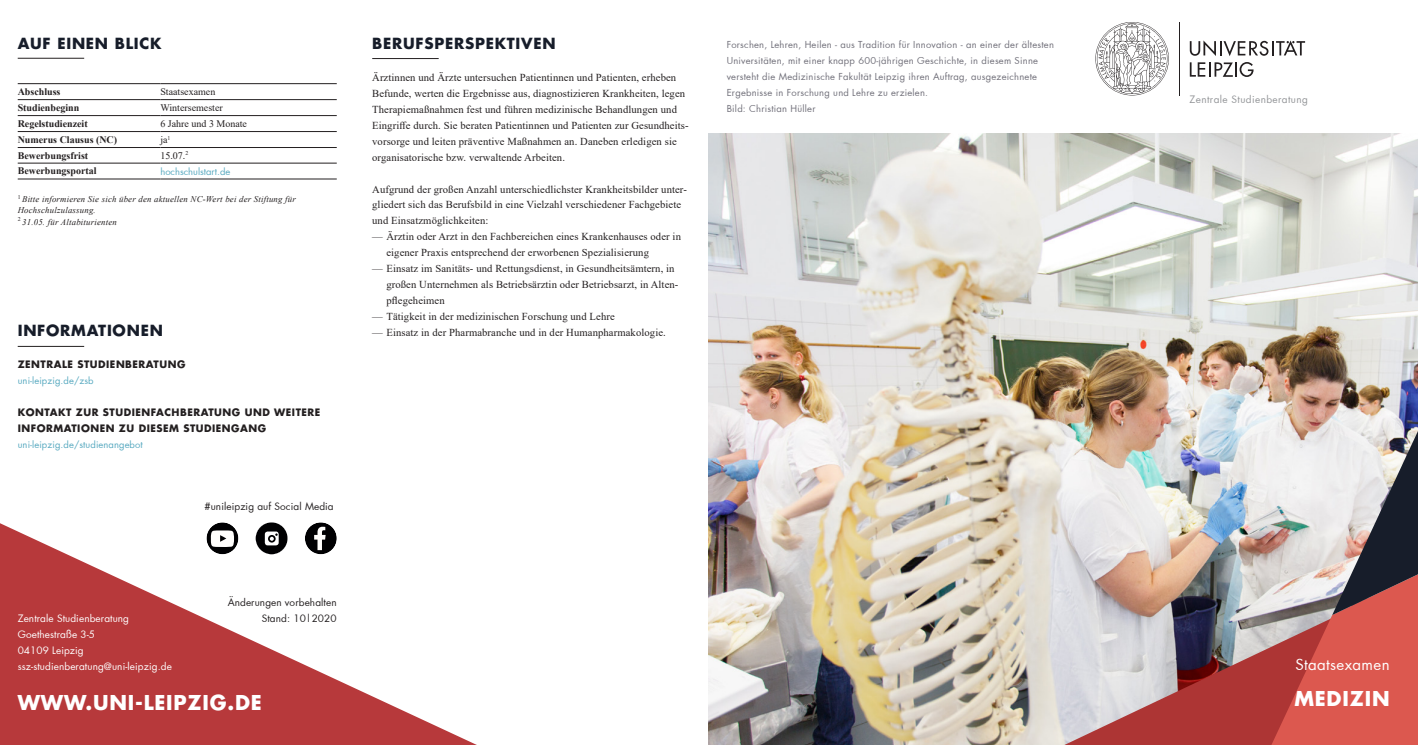
<style>
.page{position:relative;width:1418px;height:745px;background:#fff}
.page>*{position:absolute;margin:0;border:0;box-sizing:border-box;transform-origin:0 0}
.H1-TITEL_Futura_Bold{font:700 20px "Futura";letter-spacing:.04em;color:#fff}
._1_1_Hauptüberschrif{font:700 15px "Futura";letter-spacing:.05em;color:#171d2a}
.Subtitel_Futura_Book{font:15px "Futura";letter-spacing:.025em;color:#fff}
._4_Fliesstext_8_0_Pt{font:10.62px/15.9px "Times New Roman";letter-spacing:.01em;color:#231f20}
._1_1_1_Hauptüberschr{font:700 10px/16px "Futura";letter-spacing:.05em;color:#231f20}
._4_Futura_Fliesstext{font:10px "Futura";letter-spacing:.01em;color:#fff}
.Fltxt_Reg_Links{font:700 10px "Times New Roman";color:#231f20}
._4_Futura_Fliesstext-2{font:10px "Futura";letter-spacing:.01em;color:#231f20}
.Fltxt_Reg_Rechts{font:10px "Times New Roman";color:#231f20}
.t1{font:10px "Futura";letter-spacing:.04em;color:#939598}
.Fltxt_Reg_Rechts-2{font:700 10px "Times New Roman";color:#231f20}
.Fltxt_Reg_Links-2{font:10px "Times New Roman";color:#231f20}
.Bildunterschrift{font:9.38px/16px "Futura";letter-spacing:.025em;color:#71707a}
._4_Fliesstext_8_0_Pt-2{font:9.38px "Futura";letter-spacing:.01em;color:#57a9c0}
.Fltxt_Reg_Rechts-3{font:9.38px "Futura";color:#57a9c0}
.Fußnoten_Tabelle{font:italic 8.75px/10.5px "Times New Roman";letter-spacing:.025em;color:#231f20}
</style>
<div class="page">
<img style="left:709px;top:133px;width:708px;height:611px">
<svg style="left:1064px;top:577px;width:207px;height:167px;background:#b0898b"></svg>
<svg style="left:1271px;top:430px;width:146px;height:314px;background:#bf8784"></svg>
<svg style="left:0;top:523px;width:475px;height:221px;fill:#b7393b"></svg>
<svg style="left:1189px;top:40px;width:115px;height:16px"></svg>
<svg style="left:1189px;top:62px;width:64px;height:15px"></svg>
<hr style="left:1179px;top:22px;width:1px;height:73px;background:#231f20">
<svg style="left:1095px;top:22px;width:73px;height:73px"></svg>
<hr style="left:372px;top:58px;width:66px;height:1px;background:#231f20">
<hr style="left:18px;top:58px;width:66px;height:1px;background:#231f20">
<svg style="left:18px;top:100px;width:319px;height:63px"></svg>
<hr style="left:18px;top:115px;width:142px;height:1px;background:#231f20">
<hr style="left:160px;top:115px;width:177px;height:1px;background:#231f20">
<hr style="left:18px;top:131px;width:142px;height:1px;background:#231f20">
<hr style="left:160px;top:131px;width:177px;height:1px;background:#231f20">
<hr style="left:18px;top:147px;width:142px;height:1px;background:#231f20">
<hr style="left:160px;top:147px;width:177px;height:1px;background:#231f20">
<hr style="left:18px;top:178px;width:142px;height:1px;background:#231f20">
<hr style="left:160px;top:178px;width:177px;height:1px;background:#231f20">
<hr style="left:18px;top:99px;width:142px;height:1px;background:#231f20">
<hr style="left:160px;top:99px;width:177px;height:1px;background:#231f20">
<hr style="left:18px;top:163px;width:142px;height:1px;background:#231f20">
<hr style="left:160px;top:163px;width:177px;height:1px;background:#231f20">
<hr style="left:18px;top:83px;width:142px;height:1px;background:#231f20">
<hr style="left:160px;top:83px;width:177px;height:1px;background:#231f20">
<hr style="left:18px;top:346px;width:66px;height:1px;background:#231f20">
<div style="left:305px;top:522px;width:32px;height:32px;background:#000002;border-radius:50%"></div>
<svg style="left:314px;top:526px;width:11px;height:23px"></svg>
<div style="left:256px;top:522px;width:31px;height:32px;background:#000002;border-radius:50%"></div>
<div style="left:265px;top:531px;width:14px;height:14px;background:#fff;border-radius:3px"></div>
<svg style="left:268px;top:533px;width:10px;height:9px"></svg>
<div style="left:206px;top:522px;width:32px;height:32px;background:#000002;border-radius:50%"></div>
<svg style="left:210px;top:530px;width:24px;height:17px"></svg>
<p class="_1_1_Hauptüberschrif" style="left:18px;top:33px;width:145px">AUF EINEN BLICK</p>
<p class="Fltxt_Reg_Rechts-2" style="left:18px;top:84px;width:44px">Abschluss</p>
<p class="Fltxt_Reg_Rechts" style="left:160px;top:85px;width:56px">Staatsexamen</p>
<p class="Fltxt_Reg_Links" style="left:18px;top:100px;width:63px">Studienbeginn</p>
<p class="Fltxt_Reg_Rechts" style="left:160px;top:101px;width:64px">Wintersemester</p>
<p class="Fltxt_Reg_Links" style="left:18px;top:116px;width:71px">Regelstudienzeit</p>
<p class="Fltxt_Reg_Rechts" style="left:160px;top:116px;width:88px">6 Jahre und 3 Monate</p>
<p class="Fltxt_Reg_Links" style="left:18px;top:132px;width:101px">Numerus Clausus (NC)</p>
<p class="Fltxt_Reg_Links-2" style="left:160px;top:132px;width:12px">ja<sup>1</sup></p>
<p class="Fltxt_Reg_Links" style="left:18px;top:148px;width:72px">Bewerbungsfrist</p>
<p class="Fltxt_Reg_Rechts" style="left:160px;top:148px;width:29px">15.07.<sup>2</sup></p>
<p class="Fltxt_Reg_Links" style="left:18px;top:164px;width:80px">Bewerbungsportal</p>
<p class="Fltxt_Reg_Rechts-3" style="left:160px;top:165px;width:71px">hochschulstart.de</p>
<p class="Fußnoten_Tabelle" style="left:18px;top:193px;width:280px"><sup>1</sup> Bitte informieren Sie sich über den aktuellen NC-Wert bei der Stiftung für<br>Hochschulzulassung.</p>
<p class="Fußnoten_Tabelle" style="left:18px;top:216px;width:101px"><sup>2</sup> 31.05. für Altabiturienten</p>
<p class="_1_1_Hauptüberschrif" style="left:18px;top:320px;width:147px">INFORMATIONEN</p>
<p class="_1_1_1_Hauptüberschr" style="left:18px;top:356px;width:169px">ZENTRALE STUDIENBERATUNG</p>
<p class="_4_Fliesstext_8_0_Pt-2" style="left:18px;top:374px;width:77px">uni-leipzig.de/zsb</p>
<p class="_1_1_1_Hauptüberschr" style="left:18px;top:404px;width:304px">KONTAKT ZUR STUDIENFACHBERATUNG UND WEITERE<br>INFORMATIONEN ZU DIESEM STUDIENGANG</p>
<p class="_4_Fliesstext_8_0_Pt-2" style="left:18px;top:437px;width:126px">uni-leipzig.de/studienangebot</p>
<p class="_4_Futura_Fliesstext" style="left:18px;top:611px;width:113px">Zentrale Studienberatung</p>
<p class="_4_Futura_Fliesstext" style="left:18px;top:627px;width:79px">Goethestraße 3-5</p>
<p class="_4_Futura_Fliesstext" style="left:18px;top:643px;width:68px">04109 Leipzig</p>
<p class="_4_Futura_Fliesstext" style="left:18px;top:659px;width:156px">ssz-studienberatung@uni-leipzig.de</p>
<p class="_4_Futura_Fliesstext-2" style="left:204px;top:499px;width:131px">#unileipzig auf Social Media</p>
<p class="_4_Futura_Fliesstext-2" style="left:228px;top:595px;width:110px">Änderungen vorbehalten</p>
<p class="_4_Futura_Fliesstext-2" style="left:262px;top:611px;width:76px">Stand: 10|2020</p>
<p class="H1-TITEL_Futura_Bold" style="left:18px;top:689px;width:246px">WWW.UNI-LEIPZIG.DE</p>
<p class="_1_1_Hauptüberschrif" style="left:372px;top:33px;width:185px">BERUFSPERSPEKTIVEN</p>
<p class="_4_Fliesstext_8_0_Pt" style="left:372px;top:69px;width:318px">Ärztinnen und Ärzte untersuchen Patientinnen und Patienten, erheben Befunde, werten die Ergebnisse aus, diagnostizieren Krankheiten, legen Therapiemaßnahmen fest und führen medizinische Behandlungen und Eingriffe durch. Sie beraten Patientinnen und Patienten zur Gesundheits&shy;vorsorge und leiten präventive Maßnahmen an. Daneben erledigen sie organisatorische bzw. verwaltende Arbeiten.</p>
<p class="_4_Fliesstext_8_0_Pt" style="left:372px;top:180px;width:316px">Aufgrund der großen Anzahl unterschiedlichster Krankheitsbilder unter&shy;gliedert sich das Berufsbild in eine Vielzahl verschiedener Fachgebiete und Einsatzmöglichkeiten:</p>
<p class="_4_Fliesstext_8_0_Pt" style="left:386px;top:228px;width:296px;text-indent:-14px">— Ärztin oder Arzt in den Fachbereichen eines Krankenhauses oder in eigener Praxis entsprechend der erworbenen Spezialisierung</p>
<p class="_4_Fliesstext_8_0_Pt" style="left:386px;top:260px;width:293px;text-indent:-14px">— Einsatz im Sanitäts- und Rettungsdienst, in Gesundheitsämtern, in großen Unternehmen als Betriebsärztin oder Betriebsarzt, in Alten&shy;pflegeheimen</p>
<p class="_4_Fliesstext_8_0_Pt" style="left:372px;top:308px;width:244px">— Tätigkeit in der medizinischen Forschung und Lehre</p>
<p class="_4_Fliesstext_8_0_Pt" style="left:372px;top:324px;width:295px">— Einsatz in der Pharmabranche und in der Humanpharmakologie.</p>
<p class="Bildunterschrift" style="left:726px;top:36px;width:329px">Forschen, Lehren, Heilen - aus Tradition für Innovation - an einer der ältesten Universitäten, mit einer knapp 600-jährigen Geschichte, in diesem Sinne versteht die Medizinische Fakultät Leipzig ihren Auftrag, ausgezeichnete Ergebnisse in Forschung und Lehre zu erzielen.</p>
<p class="Bildunterschrift" style="left:726px;top:100px;width:90px">Bild: Christian Hüller</p>
<p class="t1" style="left:1189px;top:92px;width:120px">Zentrale Studienberatung</p>
<p class="Subtitel_Futura_Book" style="left:1295px;top:653px;width:96px">Staatsexamen</p>
<p class="H1-TITEL_Futura_Bold" style="left:1294px;top:685px;width:97px">MEDIZIN</p>
</div>
